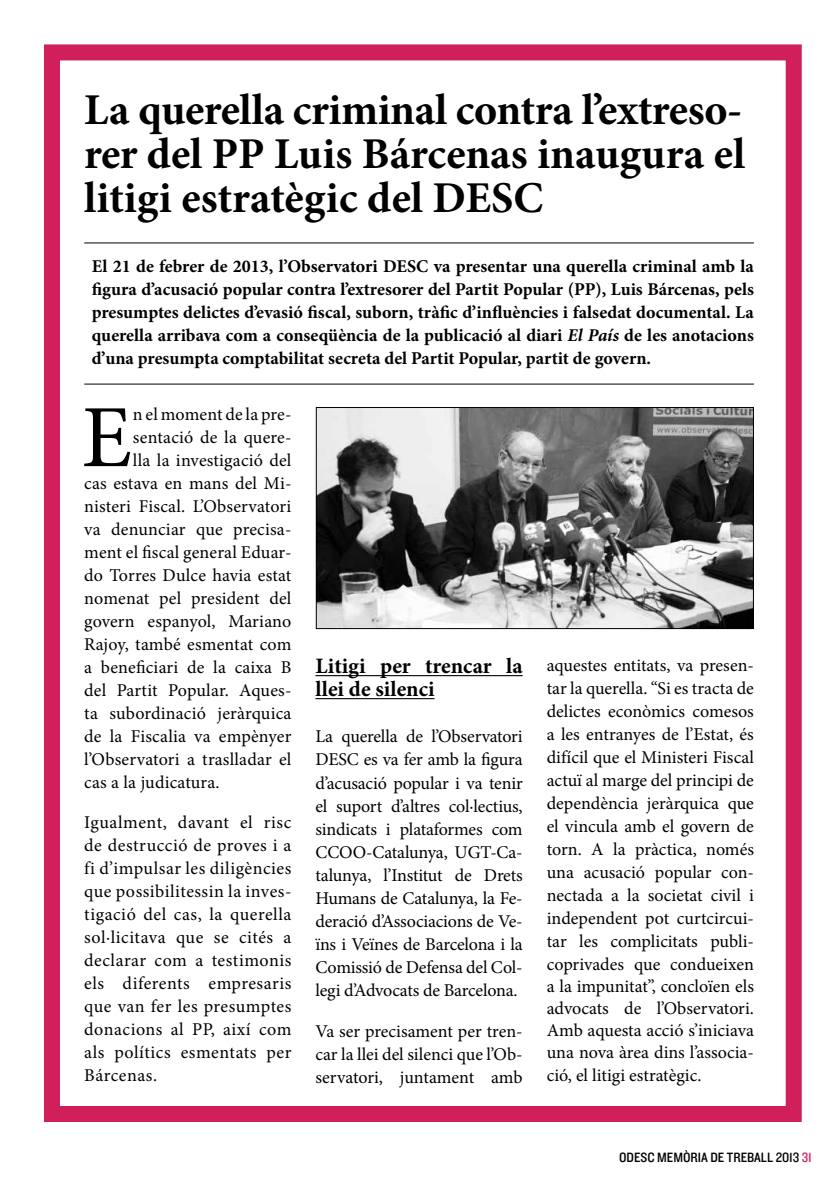
<style>
.page{position:relative;width:840px;height:1191px;background:#fff}
.page>*{position:absolute;margin:0;border:0;box-sizing:border-box;transform-origin:0 0}
.t1{font:88.8px "Minion Pro";color:#000}
.t2{font:700 44px/44px "Minion Pro";color:#000;text-align:justify}
.t3{font:700 22px/23px "Minion Pro";color:#000}
.t4{font:18px/23px "Minion Pro";color:#000;text-align:justify}
.t5{font:700 18px/23px "Minion Pro";letter-spacing:-.005em;color:#000;text-align:justify}
.t6{font:14px "Knockout HTF30 Junior Welterwt";color:#000}
.s1{font-style:italic}
.s2{color:#d11f5c}
</style>
<div class="page">
<div style="left:44px;top:44px;width:757px;height:1078px;border:16px solid #d11f5c"></div>
<img style="left:317px;top:409px;width:434px;height:218px">
<div style="left:315px;top:407px;width:438px;height:222px;border:1px solid #000"></div>
<hr style="left:315px;top:675px;width:207px;height:1px;background:#000">
<hr style="left:315px;top:698px;width:119px;height:1px;background:#000">
<hr style="left:84px;top:383px;width:669px;height:1px;background:#000">
<hr style="left:84px;top:242px;width:669px;height:1px;background:#000">
<h2 class="t2" style="left:84px;top:87px;width:662px">La querella criminal contra l’extreso&shy;rer del PP Luis Bárcenas inaugura el litigi estratègic del DESC</h2>
<p class="t5" style="left:92px;top:254px;width:663px">El 21 de febrer de 2013, l’Observatori DESC va presentar una querella criminal amb la figura d’acusació popular contra l’extresorer del Partit Popular (PP), Luis Bárcenas, pels presumptes delictes d’evasió fiscal, suborn, tràfic d’influències i falsedat documental. La querella arribava com a conseqüència de la publicació al diari <span class="s1">El País</span> de les anotacions d’una presumpta comptabilitat secreta del Partit Popular, partit de govern.</p>
<h1 class="t1" style="left:82px;top:378px;width:52px">E</h1>
<p class="t4" style="left:133px;top:403px;width:160px">n el moment de la pre-</p>
<p class="t4" style="left:133px;top:426px;width:160px">sentació de la quere-</p>
<p class="t4" style="left:133px;top:449px;width:160px">lla la investigació del</p>
<p class="t4" style="left:84px;top:472px;width:208px">cas estava en mans del Mi-</p>
<p class="t4" style="left:84px;top:495px;width:208px">nisteri Fiscal. L’Observatori</p>
<p class="t4" style="left:84px;top:518px;width:209px">va denunciar que precisa-</p>
<p class="t4" style="left:84px;top:541px;width:208px">ment el fiscal general Eduar-</p>
<p class="t4" style="left:84px;top:564px;width:208px">do Torres Dulce havia estat</p>
<p class="t4" style="left:84px;top:587px;width:208px">nomenat pel president del</p>
<p class="t4" style="left:84px;top:610px;width:209px">govern espanyol, Mariano</p>
<p class="t4" style="left:84px;top:633px;width:209px">Rajoy, també esmentat com</p>
<p class="t4" style="left:84px;top:656px;width:208px">a beneficiari de la caixa B</p>
<p class="t4" style="left:84px;top:679px;width:209px">del Partit Popular. Aques-</p>
<p class="t4" style="left:84px;top:702px;width:209px">ta subordinació jeràrquica</p>
<p class="t4" style="left:84px;top:725px;width:208px">de la Fiscalia va empènyer</p>
<p class="t4" style="left:84px;top:748px;width:209px">l’Observatori a traslladar el</p>
<p class="t4" style="left:84px;top:771px;width:137px">cas a la judicatura.</p>
<p class="t4" style="left:84px;top:811px;width:209px">Igualment, davant el risc de destrucció de proves i a fi d’impulsar les diligències que possibilitessin la inves&shy;tigació del cas, la querella sol·licitava que se cités a declarar com a testimonis els diferents empresaris que van fer les presumptes donacions al PP, així com als polítics esmentats per Bárcenas.</p>
<p class="t3" style="left:315px;top:654px;width:208px">Litigi per trencar la llei de silenci</p>
<p class="t4" style="left:315px;top:725px;width:209px;text-align:left">La querella de l’Observatori<br>DESC es va fer amb la figura d’acusació popular i va tenir el suport d’altres col·lectius, sindicats i plataformes com<br>CCOO-Catalunya, UGT-Ca&shy;talunya, l’Institut de Drets<br>Humans de Catalunya, la Fe&shy;deració d’Associacions de Ve&shy;ïns i Veïnes de Barcelona i la<br>Comissió de Defensa del Col· legi d’Advocats de Barcelona.</p>
<p class="t4" style="left:315px;top:1019px;width:209px">Va ser precisament per tren&shy;car la llei del silenci que l’Ob&shy;servatori, juntament amb</p>
<p class="t4" style="left:546px;top:653px;width:209px">aquestes entitats, va presen&shy;tar la querella. “Si es tracta de delictes econòmics comesos a les entranyes de l’Estat, és difícil que el Ministeri Fiscal actuï al marge del principi de dependència jeràrquica que el vincula amb el govern de torn. A la pràctica, només una acusació popular con&shy;nectada a la societat civil i independent pot curtcircui&shy;tar les complicitats publi&shy;coprivades que condueixen a la impunitat”, concloïen els advocats de l’Observatori.<br>Amb aquesta acció s’iniciava una nova àrea dins l’associa&shy;ció, el litigi estratègic.</p>
<p class="t6" style="left:618px;top:1150px;width:194px">ODESC MEMÒRIA DE TREBALL 2013 <span class="s2">31</span></p>
</div>
